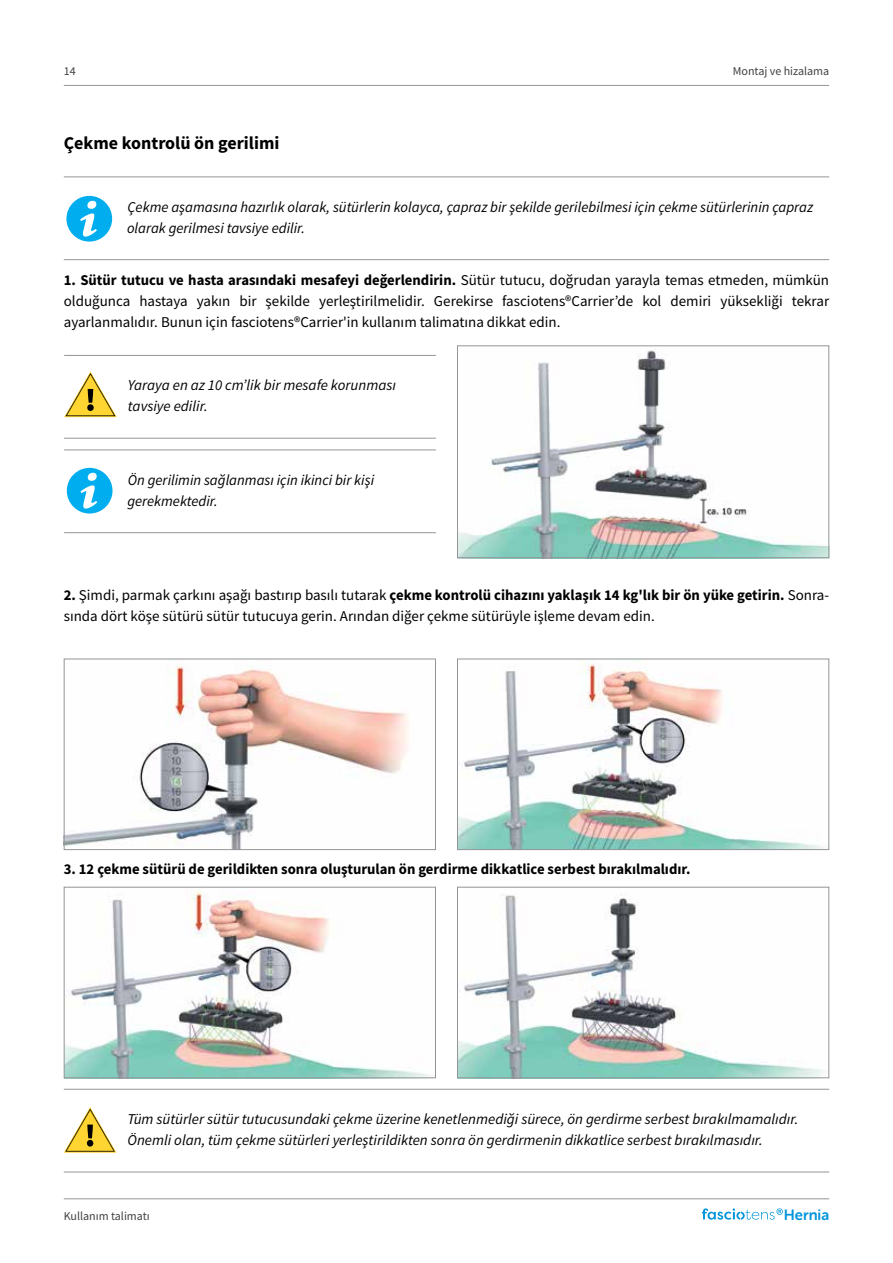
<style>
.page{position:relative;width:893px;height:1263px;background:#fff}
.page>*{position:absolute;margin:0;border:0;box-sizing:border-box;transform-origin:0 0}
.t1{font:700 18px "Source Sans Pro";color:#000}
.t2{font:15px/21px "Source Sans Pro";color:#000;text-align:justify}
.t3{font:italic 15px/21px "Source Sans Pro";color:#000}
.t4{font:700 15px "Source Sans Pro";color:#000}
.t5{font:15px "Museo Sans Rounded 700";color:#0095da}
.t6{font:12px "Source Sans Pro";color:#414042}
.s1{font-weight:700}
</style>
<div class="page">
<hr style="left:64px;top:85px;width:765px;height:1px;background:#939598">
<hr style="left:64px;top:1198px;width:765px;height:1px;background:#939598">
<svg style="left:702px;top:1208px;width:81px;height:12px"></svg>
<hr style="left:64px;top:259px;width:765px;height:1px;background:#939598">
<hr style="left:64px;top:177px;width:765px;height:1px;background:#939598">
<div style="left:66px;top:196px;width:46px;height:46px;background:#00aeef;border-radius:50%"></div>
<div style="left:87px;top:201px;width:9px;height:8px;background:#fff;border-radius:4px"></div>
<svg style="left:80px;top:213px;width:17px;height:24px"></svg>
<hr style="left:64px;top:1172px;width:765px;height:1px;background:#939598">
<hr style="left:64px;top:1089px;width:765px;height:1px;background:#939598">
<svg style="left:64px;top:1107px;width:52px;height:46px"></svg>
<img style="left:459px;top:661px;width:366px;height:187px">
<div style="left:457px;top:659px;width:372px;height:191px;border:1px solid #939598"></div>
<img style="left:66px;top:665px;width:343px;height:183px">
<div style="left:64px;top:659px;width:372px;height:191px;border:1px solid #939598"></div>
<img style="left:66px;top:891px;width:363px;height:185px">
<div style="left:64px;top:887px;width:372px;height:191px;border:1px solid #939598"></div>
<img style="left:459px;top:894px;width:363px;height:182px">
<div style="left:457px;top:887px;width:372px;height:191px;border:1px solid #939598"></div>
<img style="left:459px;top:348px;width:368px;height:208px">
<div style="left:457px;top:345px;width:372px;height:213px;border:1px solid #939598"></div>
<hr style="left:64px;top:438px;width:372px;height:1px;background:#939598">
<hr style="left:64px;top:355px;width:372px;height:1px;background:#939598">
<hr style="left:64px;top:532px;width:372px;height:1px;background:#939598">
<hr style="left:64px;top:450px;width:372px;height:1px;background:#939598">
<svg style="left:64px;top:371px;width:53px;height:46px"></svg>
<div style="left:67px;top:468px;width:46px;height:45px;background:#00aeef;border-radius:50%"></div>
<div style="left:88px;top:473px;width:9px;height:8px;background:#fff;border-radius:4px"></div>
<svg style="left:81px;top:485px;width:16px;height:24px"></svg>
<p class="t6" style="left:64px;top:63px;width:13px">14</p>
<p class="t1" style="left:64px;top:130px;width:217px">Çekme kontrolü ön gerilimi</p>
<p class="t6" style="left:733px;top:63px;width:98px">Montaj ve hizalama</p>
<p class="t3" style="left:127px;top:196px;width:687px">Çekme aşamasına hazırlık olarak, sütürlerin kolayca, çapraz bir şekilde gerilebilmesi için çekme sütürlerinin çapraz olarak gerilmesi tavsiye edilir.</p>
<p class="t2" style="left:64px;top:269px;width:767px"><span class="s1">1. Sütür tutucu ve hasta arasındaki mesafeyi değerlendirin.</span> Sütür tutucu, doğrudan yarayla temas etmeden, mümkün olduğunca hastaya yakın bir şekilde yerleştirilmelidir. Gerekirse fasciotens®Carrier’de kol demiri yüksekliği tekrar ayarlanmalıdır. Bunun için fasciotens®Carrier'in kullanım talimatına dikkat edin.</p>
<p class="t3" style="left:128px;top:374px;width:270px">Yaraya en az 10 cm’lik bir mesafe korunması tavsiye edilir.</p>
<p class="t3" style="left:127px;top:469px;width:248px">Ön gerilimin sağlanması için ikinci bir kişi gerekmektedir.</p>
<p class="t2" style="left:64px;top:584px;width:767px"><span class="s1">2.</span> Şimdi, parmak çarkını aşağı bastırıp basılı tutarak <span class="s1">çekme kontrolü cihazını yaklaşık 14 kg'lık bir ön yüke getirin.</span> Sonra&shy;sında dört köşe sütürü sütür tutucuya gerin. Arından diğer çekme sütürüyle işleme devam edin.</p>
<p class="t4" style="left:64px;top:859px;width:628px">3. 12 çekme sütürü de gerildikten sonra oluşturulan ön gerdirme dikkatlice serbest bırakılmalıdır.</p>
<p class="t3" style="left:128px;top:1108px;width:672px">Tüm sütürler sütür tutucusundaki çekme üzerine kenetlenmediği sürece, ön gerdirme serbest bırakılmamalıdır.<br>Önemli olan, tüm çekme sütürleri yerleştirildikten sonra ön gerdirmenin dikkatlice serbest bırakılmasıdır.</p>
<p class="t6" style="left:64px;top:1208px;width:88px">Kullanım talimatı</p>
<p class="t5" style="left:784px;top:1206px;width:47px">Hernia</p>
</div>
